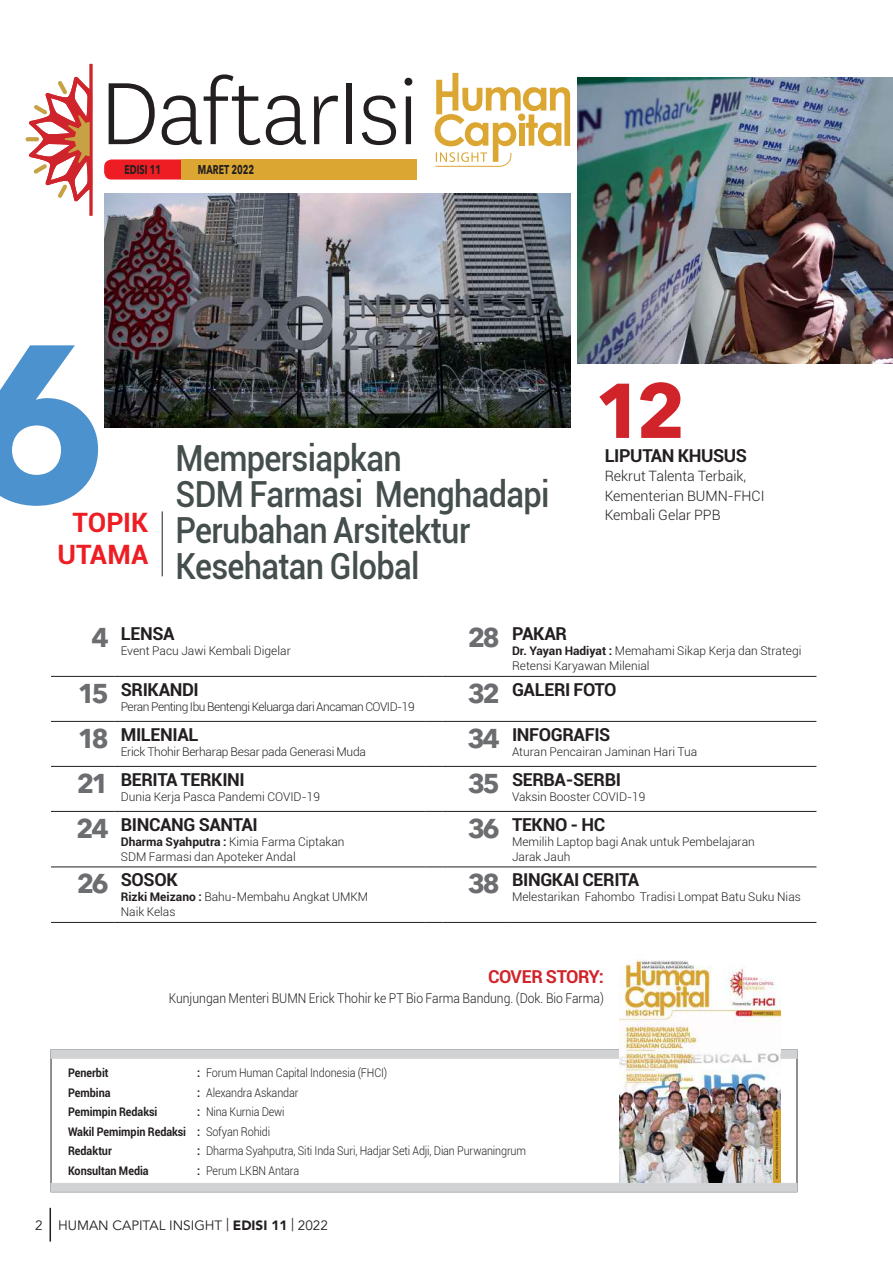
<style>
.page{position:relative;width:893px;height:1263px;background:#fff}
.page>*{position:absolute;margin:0;border:0;box-sizing:border-box;transform-origin:0 0}
.t1{font:700 220.65px "Avenir Next LT Pro";color:#4c92ce}
.t2{font:103.2px "National Light Test";letter-spacing:-.02em;color:#231f20}
.t3{font:700 76.65px "Avenir Next LT Pro";color:#d1232a}
.t4{font:500 36px/36px "Roboto";letter-spacing:-.02em;color:#444e4d;scale:.9 1}
.t5{font:700 27px/32.4px "Roboto";color:#ee1d23;text-align:center}
.t6{font:700 18px "Roboto";letter-spacing:-.02em;color:#231f20}
.t7{font:700 18px "Roboto";letter-spacing:-.02em;color:#d1232a}
.t8{font:300 14.25px/19.5px "Roboto";color:#231f20}
.t9{font:300 13.5px "Roboto";color:#231f20;scale:.9 1}
.t10{font:13.5px "Avenir";color:#231f20}
.t11{font:700 12.6px "Avenir Next LT Pro";color:#231f20;scale:.7 1}
.t12{font:300 12px/15px "Roboto";color:#231f20}
.t13{font:300 12px "Roboto";color:#231f20;scale:.9 1}
.t14{font:700 12px/19.5px "Roboto";letter-spacing:-.005em;color:#231f20;scale:.9 1}
.t15{font:300 12px "Roboto";letter-spacing:-.04em;color:#231f20}
.t16{font:300 12px "Roboto";letter-spacing:-.02em;color:#231f20}
.s1{font-family:"Avenir Next LT Pro";font-size:27px;color:#6c6d70}
.s2{font-weight:700}
.s3{font-weight:300}
.s4{font-family:"Avenir LT";font-weight:900}
</style>
<div class="page">
<hr style="left:50px;top:1208px;width:1px;height:33px;background:#231f20">
<img style="left:578px;top:78px;width:315px;height:285px">
<img style="left:105px;top:193px;width:465px;height:235px">
<svg style="left:29px;top:64px;width:64px;height:152px"></svg>
<svg style="left:26px;top:137px;width:13px;height:4px"></svg>
<hr style="left:162px;top:511px;width:1px;height:65px;background:#231f20">
<div style="left:51px;top:1050px;width:746px;height:8px;background:#d1d2d4"></div>
<div style="left:51px;top:1183px;width:746px;height:9px;background:#d1d2d4"></div>
<img style="left:619px;top:954px;width:161px;height:228px">
<svg style="left:435px;top:73px;width:135px;height:94px"></svg>
<svg style="left:104px;top:159px;width:77px;height:21px;background:#ee2a30"></svg>
<div style="left:181px;top:159px;width:236px;height:21px;background:#dba631"></div>
<hr style="left:51px;top:676px;width:64px;height:1px;background:#231f20">
<hr style="left:115px;top:676px;width:310px;height:1px;background:#231f20">
<svg style="left:425px;top:676px;width:17px;height:1px"></svg>
<hr style="left:442px;top:676px;width:64px;height:1px;background:#231f20">
<hr style="left:506px;top:676px;width:310px;height:1px;background:#231f20">
<hr style="left:51px;top:721px;width:64px;height:1px;background:#231f20">
<hr style="left:115px;top:721px;width:310px;height:1px;background:#231f20">
<svg style="left:425px;top:721px;width:17px;height:1px"></svg>
<hr style="left:442px;top:721px;width:64px;height:1px;background:#231f20">
<hr style="left:506px;top:721px;width:310px;height:1px;background:#231f20">
<hr style="left:51px;top:766px;width:64px;height:1px;background:#231f20">
<hr style="left:115px;top:766px;width:310px;height:1px;background:#231f20">
<svg style="left:425px;top:766px;width:17px;height:1px"></svg>
<hr style="left:442px;top:766px;width:64px;height:1px;background:#231f20">
<hr style="left:506px;top:766px;width:310px;height:1px;background:#231f20">
<hr style="left:51px;top:811px;width:64px;height:1px;background:#231f20">
<hr style="left:115px;top:811px;width:310px;height:1px;background:#231f20">
<svg style="left:425px;top:811px;width:17px;height:1px"></svg>
<hr style="left:442px;top:811px;width:64px;height:1px;background:#231f20">
<hr style="left:506px;top:811px;width:310px;height:1px;background:#231f20">
<hr style="left:51px;top:867px;width:64px;height:1px;background:#231f20">
<hr style="left:115px;top:867px;width:310px;height:1px;background:#231f20">
<svg style="left:425px;top:867px;width:17px;height:1px"></svg>
<hr style="left:442px;top:867px;width:64px;height:1px;background:#231f20">
<hr style="left:506px;top:867px;width:310px;height:1px;background:#231f20">
<hr style="left:51px;top:922px;width:64px;height:1px;background:#231f20">
<hr style="left:115px;top:922px;width:310px;height:1px;background:#231f20">
<svg style="left:425px;top:922px;width:17px;height:1px"></svg>
<hr style="left:442px;top:922px;width:64px;height:1px;background:#231f20">
<hr style="left:506px;top:922px;width:310px;height:1px;background:#231f20">
<h2 class="t2" style="left:100px;top:48px;width:321px">DaftarIsi</h2>
<p class="t11" style="left:125px;top:162px;width:54px">EDISI 11</p>
<p class="t11" style="left:198px;top:162px;width:82px">MARET 2022</p>
<h1 class="t1" style="left:-35px;top:289px;width:144px">6</h1>
<h3 class="t5" style="left:57px;top:505px;width:92px">TOPIK<br>UTAMA</h3>
<h3 class="t4" style="left:176px;top:439px;width:417px">Mempersiapkan<br>SDM Farmasi Menghadapi<br>Perubahan Arsitektur<br>Kesehatan Global</h3>
<h3 class="t3" style="left:594px;top:364px;width:93px">12</h3>
<h3 class="t6" style="left:605px;top:442px;width:144px">LIPUTAN KHUSUS</h3>
<p class="t8" style="left:605px;top:466px;width:161px">Rekrut Talenta Terbaik,<br>Kementerian BUMN-FHCI<br>Kembali Gelar PPB</p>
<h3 class="t6" style="left:91px;top:621px;width:85px"><span class="s1">4</span> LENSA</h3>
<p class="t12" style="left:121px;top:643px;width:171px">Event Pacu Jawi Kembali Digelar</p>
<h3 class="t6" style="left:468px;top:621px;width:101px"><span class="s1">28</span> PAKAR</h3>
<p class="t12" style="left:512px;top:643px;width:291px"><span class="s2">Dr. Yayan Hadiyat :</span> Memahami Sikap Kerja dan Strategi<br>Retensi Karyawan Milenial</p>
<h3 class="t6" style="left:78px;top:677px;width:122px"><span class="s1">15</span> SRIKANDI</h3>
<p class="t15" style="left:121px;top:698px;width:295px">Peran Penting Ibu Bentengi Keluarga dari Ancaman COVID-19</p>
<h3 class="t6" style="left:468px;top:677px;width:150px"><span class="s1">32</span> GALERI FOTO</h3>
<h3 class="t6" style="left:78px;top:722px;width:122px"><span class="s1">18</span> MILENIAL</h3>
<p class="t16" style="left:121px;top:743px;width:247px">Erick Thohir Berharap Besar pada Generasi Muda</p>
<h3 class="t6" style="left:467px;top:722px;width:144px"><span class="s1">34</span> INFOGRAFIS</h3>
<p class="t12" style="left:512px;top:744px;width:187px">Aturan Pencairan Jaminan Hari Tua</p>
<h3 class="t6" style="left:77px;top:767px;width:170px"><span class="s1">21</span> BERITA TERKINI</h3>
<p class="t12" style="left:121px;top:789px;width:201px">Dunia Kerja Pasca Pandemi COVID-19</p>
<h3 class="t6" style="left:468px;top:767px;width:155px"><span class="s1">35</span> SERBA-SERBI</h3>
<p class="t12" style="left:512px;top:789px;width:135px">Vaksin Booster COVID-19</p>
<h3 class="t6" style="left:76px;top:812px;width:183px"><span class="s1">24</span> BINCANG SANTAI</h3>
<p class="t12" style="left:121px;top:834px;width:225px"><span class="s2">Dharma Syahputra :</span> Kimia Farma Ciptakan<br>SDM Farmasi dan Apoteker Andal</p>
<h3 class="t6" style="left:468px;top:812px;width:139px"><span class="s1">36</span> TEKNO - HC</h3>
<p class="t12" style="left:512px;top:834px;width:244px">Memilih Laptop bagi Anak untuk Pembelajaran<br>Jarak Jauh</p>
<h3 class="t6" style="left:77px;top:867px;width:103px"><span class="s1">26</span> SOSOK</h3>
<p class="t12" style="left:121px;top:889px;width:249px"><span class="s2">Rizki Meizano :</span> Bahu-Membahu Angkat UMKM<br>Naik Kelas</p>
<h3 class="t6" style="left:468px;top:867px;width:173px"><span class="s1">38</span> BINGKAI CERITA</h3>
<p class="t12" style="left:512px;top:889px;width:290px">Melestarikan Fahombo Tradisi Lompat Batu Suku Nias</p>
<h3 class="t7" style="left:488px;top:964px;width:117px">COVER STORY:</h3>
<p class="t9" style="left:169px;top:988px;width:485px">Kunjungan Menteri BUMN Erick Thohir ke PT Bio Farma Bandung. (Dok. Bio Farma)</p>
<p class="t14" style="left:68px;top:1063px;width:47px">Penerbit</p>
<p class="t13" style="left:197px;top:1064px;width:213px"><span class="s2">:</span> Forum Human Capital Indonesia (FHCI)</p>
<p class="t14" style="left:68px;top:1082px;width:49px">Pembina</p>
<p class="t13" style="left:197px;top:1084px;width:114px"><span class="s2">:</span> Alexandra Askandar</p>
<p class="t14" style="left:68px;top:1102px;width:101px">Pemimpin Redaksi</p>
<p class="t14" style="left:68px;top:1102px;width:242px;text-indent:129px">: <span class="s3">Nina Kurnia Dewi<br></span>Wakil Pemimpin Redaksi : <span class="s3">Sofyan Rohidi<br></span>Redaktur</p>
<p class="t13" style="left:197px;top:1142px;width:367px"><span class="s2">:</span> Dharma Syahputra, Siti Inda Suri, Hadjar Seti Adji, Dian Purwaningrum</p>
<p class="t14" style="left:68px;top:1160px;width:91px">Konsultan Media</p>
<p class="t13" style="left:197px;top:1162px;width:115px"><span class="s2">:</span> Perum LKBN Antara</p>
<p class="t10" style="left:35px;top:1217px;width:294px">2 HUMAN CAPITAL INSIGHT | <span class="s4">EDISI 11</span> | 2022</p>
</div>
